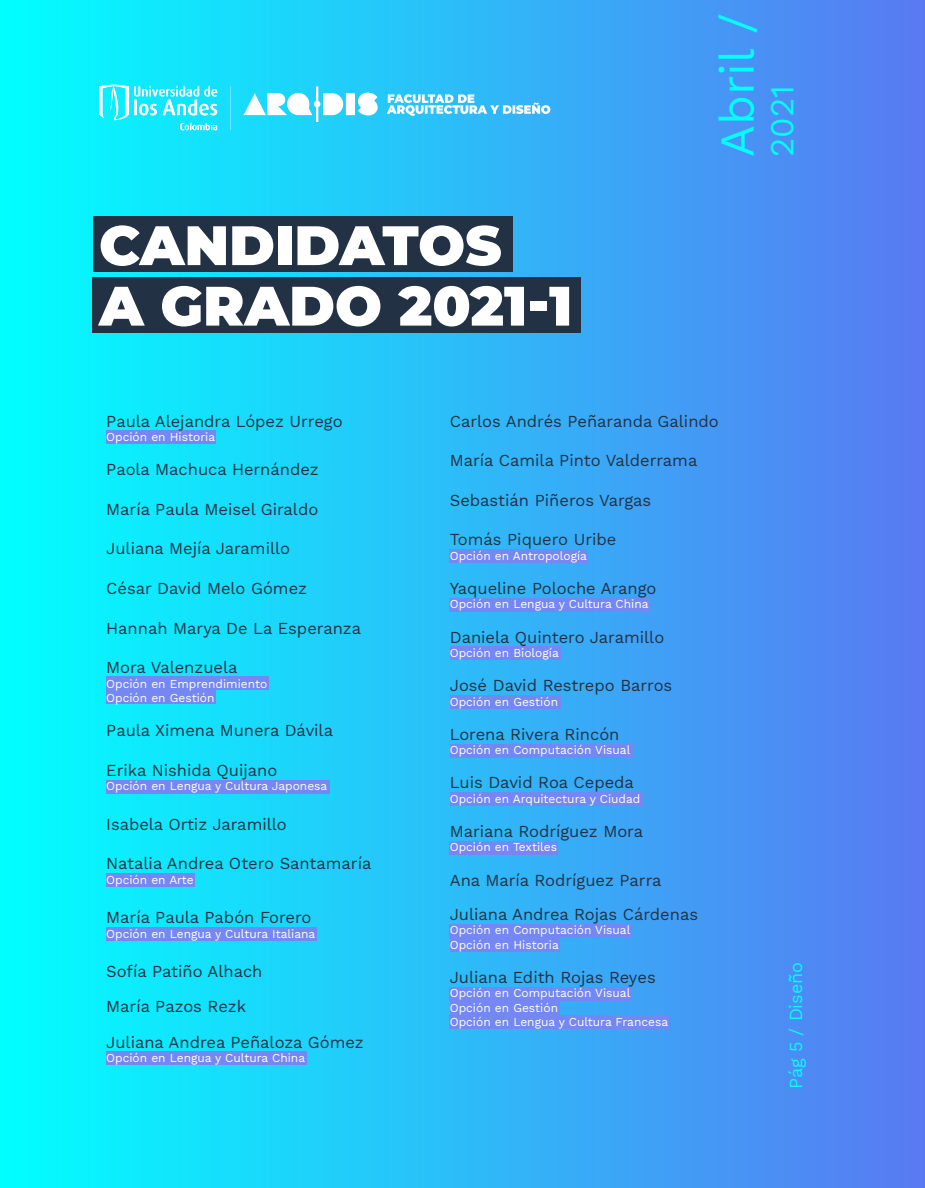
<style>
.page{position:relative;width:925px;height:1188px;background:#fff}
.page>*{position:absolute;margin:0;border:0;box-sizing:border-box;transform-origin:0 0}
.t1{font:900 55.5px/60.4px "Montserrat";color:#fff}
.t2{font:47.85px "Work Sans";color:#0ff}
.t3{font:33px "Work Sans";color:#0ff}
.t4{font:18px "Work Sans";color:#0ff}
.t5{font:16.5px/34.2px "Work Sans";color:#223244}
.t6{font:12px/14.4px "Work Sans";color:#fff}
</style>
<div class="page">
<div style="left:0;top:0;width:925px;height:1188px;background:linear-gradient(to right,#0ff,#5979f2)"></div>
<svg style="left:358px;top:93px;width:20px;height:22px"></svg>
<div style="left:346px;top:93px;width:9px;height:22px;background:#fff"></div>
<svg style="left:243px;top:86px;width:100px;height:36px"></svg>
<svg style="left:387px;top:94px;width:163px;height:22px"></svg>
<svg style="left:99px;top:85px;width:118px;height:45px"></svg>
<hr style="left:230px;top:86px;width:1px;height:44px;background:#fff">
<div style="left:93px;top:217px;width:419px;height:55px;background:#223244"></div>
<div style="left:93px;top:277px;width:488px;height:56px;background:#223244"></div>
<div style="left:450px;top:549px;width:138px;height:14px;background:#7587f2"></div>
<div style="left:450px;top:647px;width:110px;height:13px;background:#7587f2"></div>
<div style="left:450px;top:695px;width:110px;height:14px;background:#7587f2"></div>
<div style="left:450px;top:744px;width:182px;height:13px;background:#7587f2"></div>
<div style="left:450px;top:793px;width:192px;height:13px;background:#7587f2"></div>
<div style="left:450px;top:841px;width:108px;height:14px;background:#7587f2"></div>
<div style="left:450px;top:598px;width:200px;height:13px;background:#7587f2"></div>
<div style="left:450px;top:925px;width:182px;height:13px;background:#7587f2"></div>
<div style="left:450px;top:938px;width:109px;height:13px;background:#7587f2"></div>
<div style="left:450px;top:988px;width:182px;height:13px;background:#7587f2"></div>
<div style="left:450px;top:1016px;width:219px;height:13px;background:#7587f2"></div>
<div style="left:450px;top:1002px;width:109px;height:13px;background:#7587f2"></div>
<div style="left:106px;top:430px;width:110px;height:14px;background:#7587f2"></div>
<div style="left:106px;top:677px;width:163px;height:13px;background:#7587f2"></div>
<div style="left:106px;top:780px;width:224px;height:13px;background:#7587f2"></div>
<div style="left:106px;top:1051px;width:200px;height:13px;background:#7587f2"></div>
<div style="left:106px;top:690px;width:110px;height:14px;background:#7587f2"></div>
<div style="left:106px;top:873px;width:88px;height:14px;background:#7587f2"></div>
<div style="left:106px;top:927px;width:211px;height:14px;background:#7587f2"></div>
<h1 class="t1" style="left:99px;top:212px;width:475px">CANDIDATOS<br>A GRADO 2021-1</h1>
<h2 class="t2" style="left:701px;top:157px;width:146px;rotate:-90deg">Abril /</h2>
<h3 class="t3" style="left:757px;top:157px;width:73px;rotate:-90deg">2021</h3>
<p class="t5" style="left:106px;top:403px;width:238px">Paula Alejandra López Urrego</p>
<p class="t6" style="left:106px;top:429px;width:110px">Opción en Historia</p>
<p class="t5" style="left:106px;top:452px;width:214px">Paola Machuca Hernández</p>
<p class="t5" style="left:106px;top:491px;width:213px">María Paula Meisel Giraldo</p>
<p class="t5" style="left:106px;top:531px;width:185px">Juliana Mejía Jaramillo</p>
<p class="t5" style="left:106px;top:571px;width:202px">César David Melo Gómez</p>
<p class="t5" style="left:106px;top:610px;width:256px">Hannah Marya De La Esperanza</p>
<p class="t5" style="left:106px;top:650px;width:133px">Mora Valenzuela</p>
<p class="t6" style="left:106px;top:676px;width:163px">Opción en Emprendimiento<br>Opción en Gestión</p>
<p class="t5" style="left:106px;top:713px;width:228px">Paula Ximena Munera Dávila</p>
<p class="t5" style="left:106px;top:752px;width:172px">Erika Nishida Quijano</p>
<p class="t6" style="left:106px;top:778px;width:223px">Opción en Lengua y Cultura Japonesa</p>
<p class="t5" style="left:106px;top:806px;width:182px">Isabela Ortiz Jaramillo</p>
<p class="t5" style="left:106px;top:846px;width:267px">Natalia Andrea Otero Santamaría</p>
<p class="t6" style="left:106px;top:872px;width:89px">Opción en Arte</p>
<p class="t5" style="left:106px;top:900px;width:207px">María Paula Pabón Forero</p>
<p class="t6" style="left:106px;top:926px;width:211px">Opción en Lengua y Cultura Italiana</p>
<p class="t5" style="left:106px;top:954px;width:158px">Sofía Patiño Alhach<br>María Pazos Rezk</p>
<p class="t5" style="left:106px;top:1024px;width:259px">Juliana Andrea Peñaloza Gómez</p>
<p class="t6" style="left:106px;top:1050px;width:200px">Opción en Lengua y Cultura China</p>
<p class="t5" style="left:450px;top:403px;width:270px">Carlos Andrés Peñaranda Galindo</p>
<p class="t5" style="left:450px;top:443px;width:249px">María Camila Pinto Valderrama</p>
<p class="t5" style="left:450px;top:482px;width:203px">Sebastián Piñeros Vargas</p>
<p class="t5" style="left:450px;top:522px;width:168px">Tomás Piquero Uribe</p>
<p class="t6" style="left:450px;top:548px;width:139px">Opción en Antropología</p>
<p class="t5" style="left:450px;top:571px;width:208px">Yaqueline Poloche Arango</p>
<p class="t6" style="left:450px;top:597px;width:200px">Opción en Lengua y Cultura China</p>
<p class="t5" style="left:450px;top:619px;width:216px">Daniela Quintero Jaramillo</p>
<p class="t6" style="left:450px;top:645px;width:110px">Opción en Biología</p>
<p class="t5" style="left:450px;top:668px;width:224px">José David Restrepo Barros</p>
<p class="t6" style="left:450px;top:694px;width:110px">Opción en Gestión</p>
<p class="t5" style="left:450px;top:716px;width:171px">Lorena Rivera Rincón</p>
<p class="t6" style="left:450px;top:742px;width:182px">Opción en Computación Visual</p>
<p class="t5" style="left:450px;top:765px;width:186px">Luis David Roa Cepeda</p>
<p class="t6" style="left:450px;top:791px;width:192px">Opción en Arquitectura y Ciudad</p>
<p class="t5" style="left:450px;top:814px;width:195px">Mariana Rodríguez Mora</p>
<p class="t6" style="left:450px;top:840px;width:109px">Opción en Textiles</p>
<p class="t5" style="left:450px;top:862px;width:250px">Ana María Rodríguez Parra<br>Juliana Andrea Rojas Cárdenas</p>
<p class="t6" style="left:450px;top:922px;width:182px">Opción en Computación Visual<br>Opción en Historia</p>
<p class="t5" style="left:450px;top:959px;width:207px">Juliana Edith Rojas Reyes</p>
<p class="t6" style="left:450px;top:985px;width:220px">Opción en Computación Visual<br>Opción en Gestión<br>Opción en Lengua y Cultura Francesa</p>
<p class="t4" style="left:782px;top:1089px;width:128px;rotate:-90deg">Pág 5 / Diseño</p>
</div>
